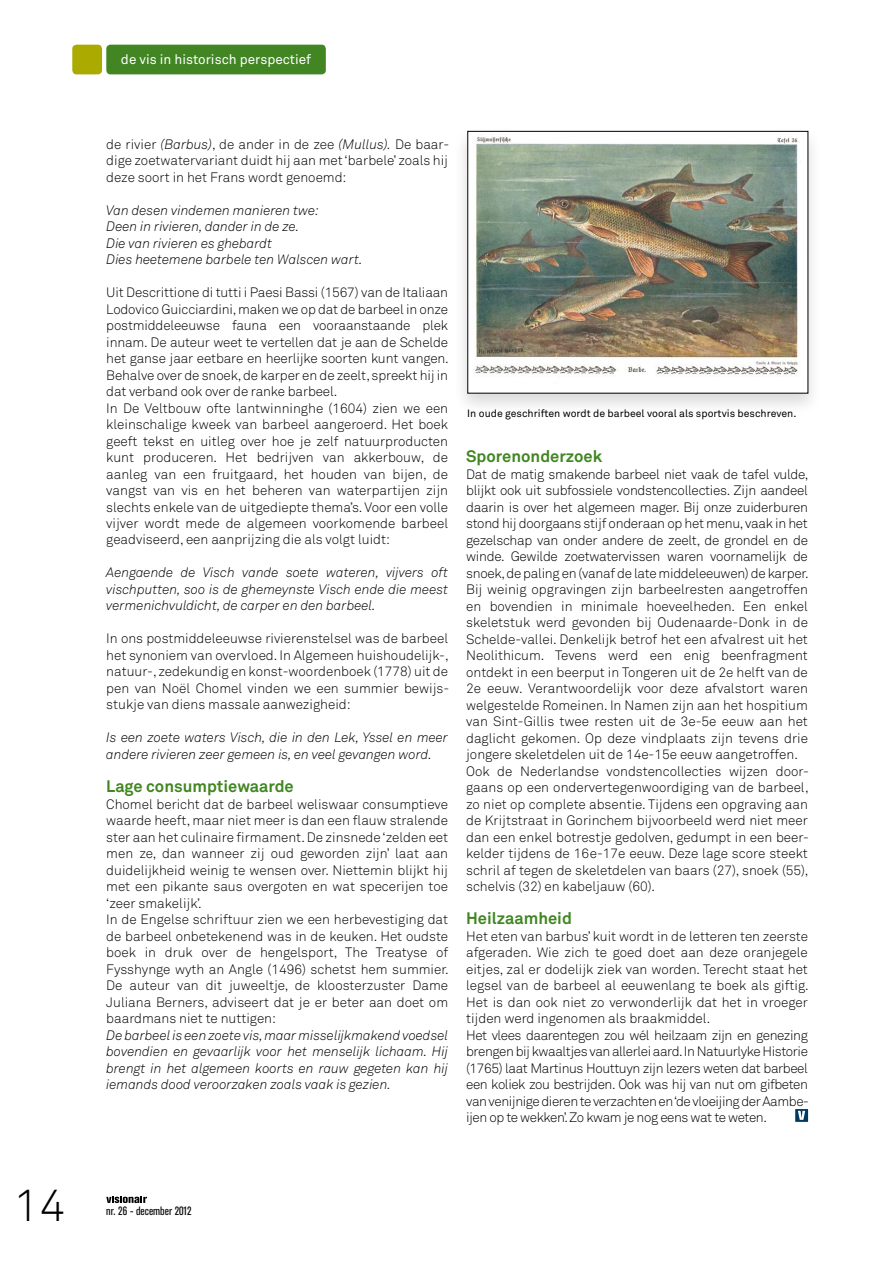
<style>
.page{position:relative;width:893px;height:1263px;background:#fff}
.page>*{position:absolute;margin:0;border:0;box-sizing:border-box;transform-origin:0 0}
.t1{font:300 45px "Akkurat";color:#000}
.t2{font:700 16.5px "Akkurat";color:#418622}
.t3{font:300 13.5px/16.5px "Akkurat";color:#000}
.t4{font:300 13.5px/16.5px "Akkurat";letter-spacing:-.03em;color:#000}
.t5{font:italic 300 13.5px/16.5px "Akkurat";color:#000}
.t6{font:13.5px "Akkurat";color:#fff}
.t7{font:12px "Akzidenz Grotesk Condensed BQ";color:#000}
.t8{font:10.5px "Akkurat";color:#000}
.s1{font-style:italic}
</style>
<div class="page">
<svg style="left:106px;top:1197px;width:41px;height:6px"></svg>
<div style="left:453px;top:125px;width:369px;height:291px;background:#000;opacity:.15"></div>
<div style="left:468px;top:131px;width:340px;height:262px;background:#fff"></div>
<img style="left:475px;top:137px;width:323px;height:239px">
<div style="left:106px;top:45px;width:220px;height:29px;background:#418622;border-radius:4px"></div>
<div style="left:72px;top:45px;width:30px;height:29px;background:#abaa00;border-radius:4px"></div>
<svg style="left:795px;top:1109px;width:13px;height:13px"></svg>
<h1 class="t1" style="left:14px;top:1179px;width:53px">14</h1>
<p class="t6" style="left:121px;top:52px;width:192px">de vis in historisch perspectief</p>
<p class="t3" style="left:106px;top:136px;width:344px;text-align:justify">de rivier <span class="s1">(Barbus)</span>, de ander in de zee <span class="s1">(Mullus).</span> De baar&shy;dige zoetwatervariant duidt hij aan met ‘barbele’ zoals hij deze soort in het Frans wordt genoemd:</p>
<p class="t5" style="left:106px;top:202px;width:258px">Van desen vindemen manieren twe:<br>Deen in rivieren, dander in de ze.<br>Die van rivieren es ghebardt<br>Dies heetemene barbele ten Walscen wart.</p>
<p class="t3" style="left:106px;top:284px;width:344px">Uit Descrittione di tutti i Paesi Bassi (1567) van de Italiaan Lodovico Guicciardini, maken we op dat de barbeel in onze postmiddeleeuwse fauna een vooraanstaande plek innam. De auteur weet te vertellen dat je aan de Schelde het ganse jaar eetbare en heerlijke soorten kunt vangen.<br>Behalve over de snoek, de karper en de zeelt, spreekt hij in dat verband ook over de ranke barbeel.<br>In De Veltbouw ofte lantwinninghe (1604) zien we een kleinschalige kweek van barbeel aangeroerd. Het boek geeft tekst en uitleg over hoe je zelf natuurproducten kunt produceren. Het bedrijven van akkerbouw, de aanleg van een fruitgaard, het houden van bijen, de vangst van vis en het beheren van waterpartijen zijn slechts enkele van de uitgediepte thema’s. Voor een volle vijver wordt mede de algemeen voorkomende barbeel geadviseerd, een aanprijzing die als volgt luidt:</p>
<p class="t5" style="left:106px;top:565px;width:343px;text-align:justify">Aengaende de Visch vande soete wateren, vijvers oft vischputten, soo is de ghemeynste Visch ende die meest vermenichvuldicht, de carper en den barbeel.</p>
<p class="t3" style="left:106px;top:631px;width:344px;text-align:justify">In ons postmiddeleeuwse rivierenstelsel was de barbeel het synoniem van overvloed. In Algemeen huishoudelijk-, natuur-, zedekundig en konst-woordenboek (1778) uit de pen van Noël Chomel vinden we een summier bewijs&shy;stukje van diens massale aanwezigheid:</p>
<p class="t5" style="left:106px;top:730px;width:343px">Is een zoete waters Visch, die in den Lek, Yssel en meer andere rivieren zeer gemeen is, en veel gevangen word.</p>
<p class="t2" style="left:106px;top:776px;width:189px">Lage consumptiewaarde</p>
<p class="t3" style="left:106px;top:796px;width:344px">Chomel bericht dat de barbeel weliswaar consumptieve waarde heeft, maar niet meer is dan een flauw stralende ster aan het culinaire firmament. De zinsnede ‘zelden eet men ze, dan wanneer zij oud geworden zijn’ laat aan duidelijkheid weinig te wensen over. Niettemin blijkt hij met een pikante saus overgoten en wat specerijen toe ‘zeer smakelijk’.<br>In de Engelse schriftuur zien we een herbevestiging dat de barbeel onbetekenend was in de keuken. Het oudste boek in druk over de hengelsport, The Treatyse of Fysshynge wyth an Angle (1496) schetst hem summier.<br>De auteur van dit juweeltje, de kloosterzuster Dame Juliana Berners, adviseert dat je er beter aan doet om baardmans niet te nuttigen:</p>
<p class="t5" style="left:106px;top:1027px;width:343px;text-align:justify">De barbeel is een zoete vis, maar misselijkmakend voedsel bovendien en gevaarlijk voor het menselijk lichaam. Hij brengt in het algemeen koorts en rauw gegeten kan hij iemands dood veroorzaken zoals vaak is gezien.</p>
<p class="t8" style="left:467px;top:408px;width:331px">In oude geschriften wordt de barbeel vooral als sportvis beschreven.</p>
<p class="t2" style="left:466px;top:446px;width:138px">Sporenonderzoek</p>
<p class="t3" style="left:466px;top:466px;width:344px">Dat de matig smakende barbeel niet vaak de tafel vulde, blijkt ook uit subfossiele vondstencollecties. Zijn aandeel daarin is over het algemeen mager. Bij onze zuiderburen stond hij doorgaans stijf onderaan op het menu, vaak in het gezelschap van onder andere de zeelt, de grondel en de winde. Gewilde zoetwatervissen waren voornamelijk de snoek, de paling en (vanaf de late middeleeuwen) de karper.<br>Bij weinig opgravingen zijn barbeelresten aangetroffen en bovendien in minimale hoeveelheden. Een enkel skeletstuk werd gevonden bij Oudenaarde-Donk in de Schelde-vallei. Denkelijk betrof het een afvalrest uit het Neolithicum. Tevens werd een enig beenfragment ontdekt in een beerput in Tongeren uit de 2e helft van de 2e eeuw. Verantwoordelijk voor deze afvalstort waren welgestelde Romeinen. In Namen zijn aan het hospitium van Sint-Gillis twee resten uit de 3e-5e eeuw aan het daglicht gekomen. Op deze vindplaats zijn tevens drie jongere skeletdelen uit de 14e-15e eeuw aangetroffen.<br>Ook de Nederlandse vondstencollecties wijzen door&shy;gaans op een ondervertegenwoordiging van de barbeel, zo niet op complete absentie. Tijdens een opgraving aan de Krijtstraat in Gorinchem bijvoorbeeld werd niet meer dan een enkel botrestje gedolven, gedumpt in een beer&shy;kelder tijdens de 16e-17e eeuw. Deze lage score steekt schril af tegen de skeletdelen van baars (27), snoek (55), schelvis (32) en kabeljauw (60).</p>
<p class="t2" style="left:466px;top:908px;width:107px">Heilzaamheid</p>
<p class="t4" style="left:466px;top:928px;width:344px">Het eten van barbus’ kuit wordt in de letteren ten zeerste afgeraden. Wie zich te goed doet aan deze oranjegele eitjes, zal er dodelijk ziek van worden. Terecht staat het legsel van de barbeel al eeuwenlang te boek als giftig.<br>Het is dan ook niet zo verwonderlijk dat het in vroeger tijden werd ingenomen als braakmiddel.<br>Het vlees daarentegen zou wél heilzaam zijn en genezing brengen bij kwaaltjes van allerlei aard. In Natuurlyke Historie (1765) laat Martinus Houttuyn zijn lezers weten dat barbeel een koliek zou bestrijden. Ook was hij van nut om gifbeten van venijnige dieren te verzachten en ‘de vloeijing der Aambe&shy;ijen op te wekken’. Zo kwam je nog eens wat te weten.</p>
<p class="t7" style="left:106px;top:1204px;width:87px">nr. 26 - december 2012</p>
</div>
